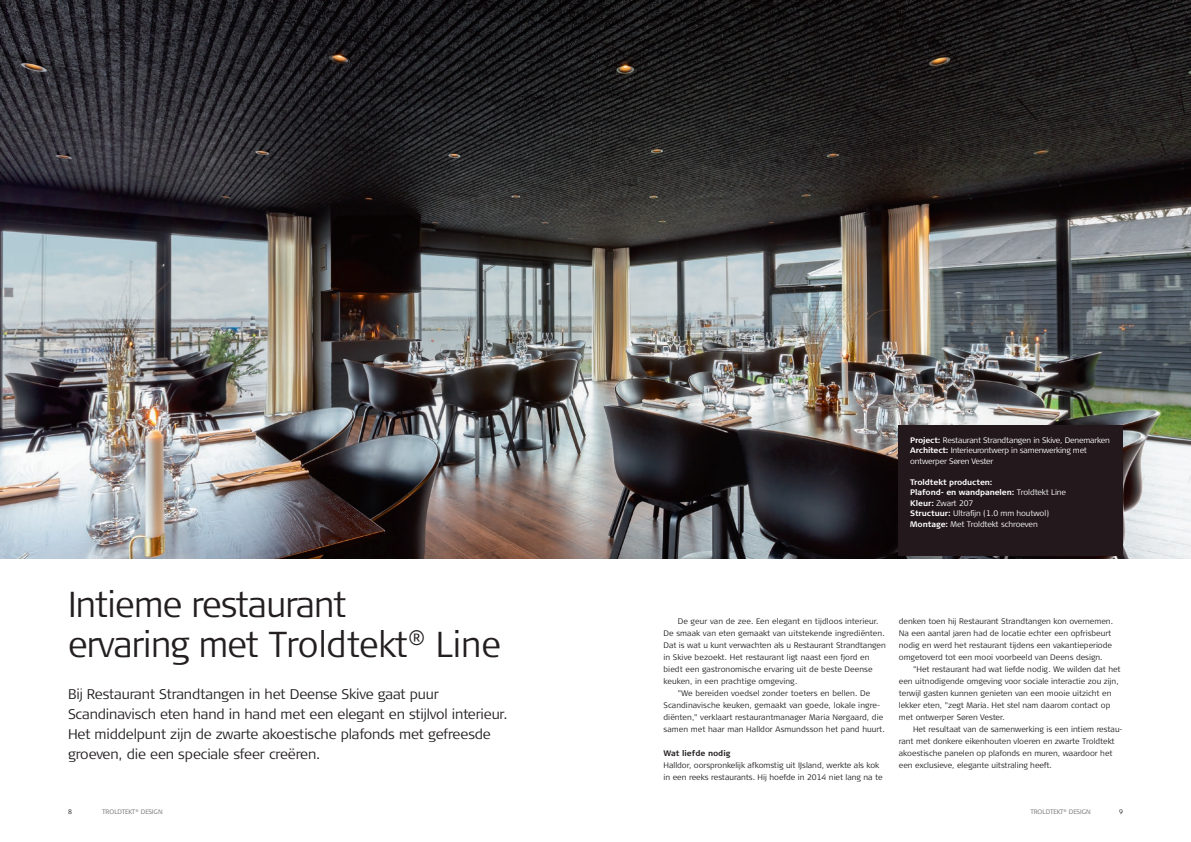
<style>
.page{position:relative;width:1191px;height:842px;background:#fff}
.page>*{position:absolute;margin:0;border:0;box-sizing:border-box;transform-origin:0 0}
.t1{font:300 36px/40px "Signa Column";letter-spacing:-.02em;color:#231f20;scale:.95 1}
.t2{font:300 14px/20px "Signa Column";letter-spacing:-.01em;color:#231f20}
.t3{font:300 8px/12px "Signa Column";color:#231f20}
.t4{font:700 8px/10.5px "Signa Column";letter-spacing:-.01em;color:#fff}
.t5{font:300 8px/10.5px "Signa Column";letter-spacing:-.025em;color:#fff}
.t6{font:700 8px "Signa Column";color:#231f20}
.t7{font:300 6.5px "Signa Column";color:#6c6d70}
.t8{font:300 6.5px "Signa Column";color:#231f20}
.s1{font-weight:700}
.s2{font-weight:300}
</style>
<div class="page">
<img style="left:0;top:0;width:1191px;height:558px">
<div style="left:899px;top:425px;width:224px;height:131px;background:#23181c"></div>
<h1 class="t1" style="left:68px;top:585px;width:457px">Intieme restaurant<br>ervaring met Troldtekt<sup>®</sup> Line</h1>
<p class="t2" style="left:68px;top:684px;width:441px">Bij Restaurant Strandtangen in het Deense Skive gaat puur Scandinavisch eten hand in hand met een elegant en stijlvol interieur.<br>Het middelpunt zijn de zwarte akoestische plafonds met gefreesde groeven, die een speciale sfeer creëren.</p>
<p class="t5" style="left:910px;top:435px;width:201px"><span class="s1">Project:</span> Restaurant Strandtangen in Skive, Denemarken<br><span class="s1">Architect:</span> Interieurontwerp in samenwerking met ontwerper Søren Vester</p>
<p class="t4" style="left:910px;top:477px;width:157px">Troldtekt producten:<br>Plafond- en wandpanelen: <span class="s2">Troldtekt Line<br></span>Kleur: <span class="s2">Zwart 207<br></span>Structuur: <span class="s2">Ultrafijn (1.0 mm houtwol)<br></span>Montage: <span class="s2">Met Troldtekt schroeven</span></p>
<p class="t3" style="left:677px;top:615px;width:202px">De geur van de zee. Een elegant en tijdloos interieur.</p>
<p class="t3" style="left:663px;top:627px;width:223px">De smaak van eten gemaakt van uitstekende ingrediënten.</p>
<p class="t3" style="left:663px;top:639px;width:224px">Dat is wat u kunt verwachten als u Restaurant Strandtangen</p>
<p class="t3" style="left:663px;top:651px;width:207px">in Skive bezoekt. Het restaurant ligt naast een fjord en</p>
<p class="t3" style="left:663px;top:663px;width:210px">biedt een gastronomische ervaring uit de beste Deense</p>
<p class="t3" style="left:663px;top:675px;width:135px">keuken, in een prachtige omgeving.</p>
<p class="t3" style="left:677px;top:687px;width:194px">"We bereiden voedsel zonder toeters en bellen. De</p>
<p class="t3" style="left:663px;top:699px;width:218px">Scandinavische keuken, gemaakt van goede, lokale ingre-</p>
<p class="t3" style="left:663px;top:711px;width:221px">diënten," verklaart restaurantmanager Maria Nørgaard, die</p>
<p class="t3" style="left:663px;top:723px;width:223px">samen met haar man Halldor Asmundsson het pand huurt.</p>
<p class="t6" style="left:663px;top:749px;width:68px">Wat liefde nodig</p>
<p class="t3" style="left:663px;top:759px;width:220px">Halldor, oorspronkelijk afkomstig uit IJsland, werkte als kok in een reeks restaurants. Hij hoefde in 2014 niet lang na te</p>
<p class="t3" style="left:899px;top:615px;width:216px">denken toen hij Restaurant Strandtangen kon overnemen.<br>Na een aantal jaren had de locatie echter een opfrisbeurt nodig en werd het restaurant tijdens een vakantieperiode omgetoverd tot een mooi voorbeeld van Deens design.</p>
<p class="t3" style="left:899px;top:663px;width:223px;text-indent:14px">"Het restaurant had wat liefde nodig. We wilden dat het een uitnodigende omgeving voor sociale interactie zou zijn, terwijl gasten kunnen genieten van een mooie uitzicht en lekker eten, "zegt Maria. Het stel nam daarom contact op met ontwerper Søren Vester.</p>
<p class="t3" style="left:899px;top:723px;width:225px;text-indent:14px">Het resultaat van de samenwerking is een intiem restau&shy;rant met donkere eikenhouten vloeren en zwarte Troldtekt akoestische panelen op plafonds en muren, waardoor het een exclusieve, elegante uitstraling heeft.</p>
<p class="t8" style="left:68px;top:808px;width:5px">8</p>
<p class="t7" style="left:102px;top:808px;width:62px">TROLDTEKT<sup>®</sup> DESIGN</p>
<p class="t8" style="left:1119px;top:808px;width:5px">9</p>
<p class="t7" style="left:1030px;top:808px;width:62px">TROLDTEKT<sup>®</sup> DESIGN</p>
</div>
